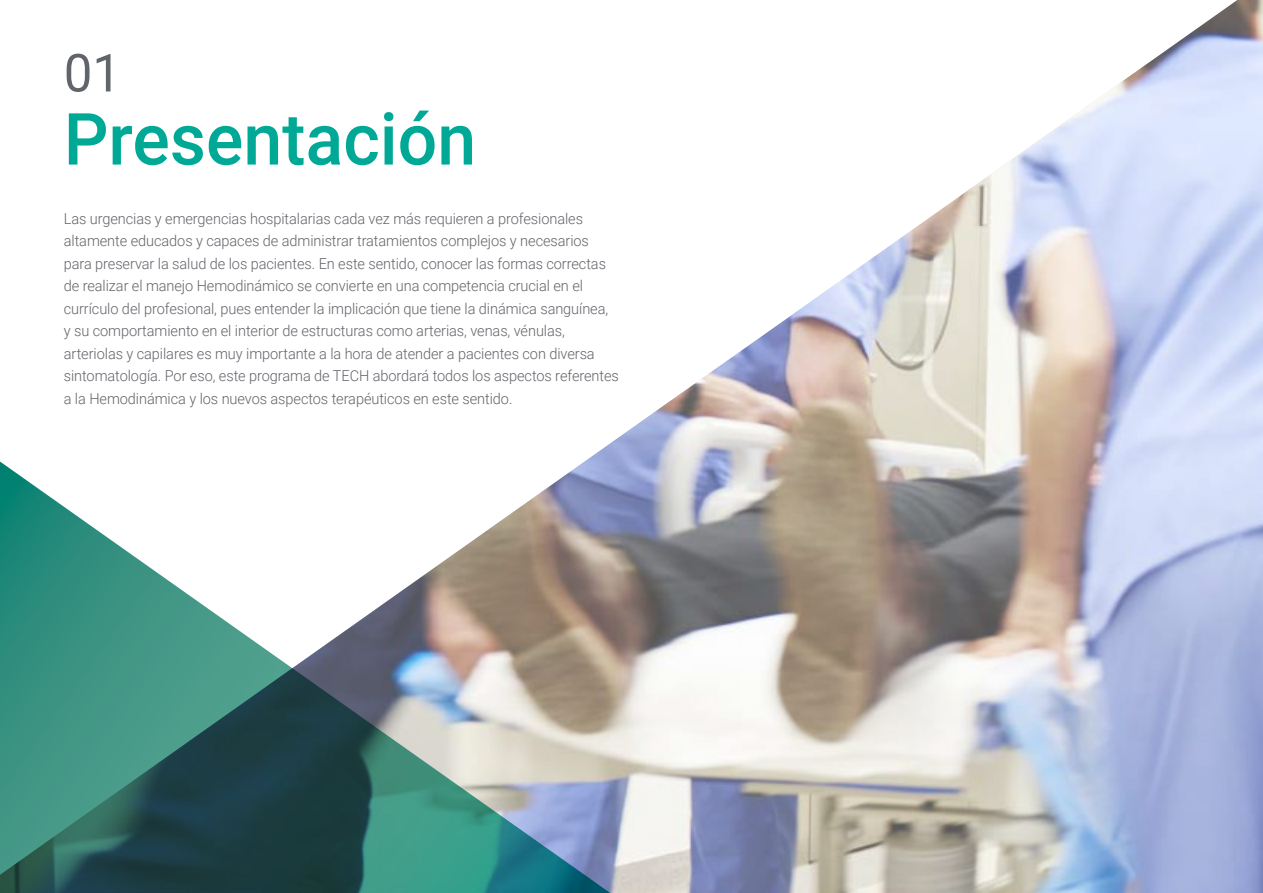
<style>
.page{position:relative;width:1263px;height:893px;background:#fff}
.page>*{position:absolute;margin:0;border:0;box-sizing:border-box;transform-origin:0 0}
.t1{font:500 72px "Roboto";color:#00a996}
.t2{font:52.5px "Roboto";color:#61646a}
.t3{font:300 15px/22.5px "Roboto";letter-spacing:-.005em;color:#61646a}
</style>
<div class="page">
<img style="left:607px;top:0;width:656px;height:893px">
<svg style="left:0;top:446px;width:640px;height:447px"></svg>
<h2 class="t2" style="left:64px;top:36px;width:59px">01</h2>
<h1 class="t1" style="left:64px;top:89px;width:414px">Presentación</h1>
<p class="t3" style="left:64px;top:207px;width:557px">Las urgencias y emergencias hospitalarias cada vez más requieren a profesionales altamente educados y capaces de administrar tratamientos complejos y necesarios para preservar la salud de los pacientes. En este sentido, conocer las formas correctas de realizar el manejo Hemodinámico se convierte en una competencia crucial en el currículo del profesional, pues entender la implicación que tiene la dinámica sanguínea,<br>y su comportamiento en el interior de estructuras como arterias, venas, vénulas, arteriolas y capilares es muy importante a la hora de atender a pacientes con diversa sintomatología. Por eso, este programa de TECH abordará todos los aspectos referentes a la Hemodinámica y los nuevos aspectos terapéuticos en este sentido.</p>
</div>
